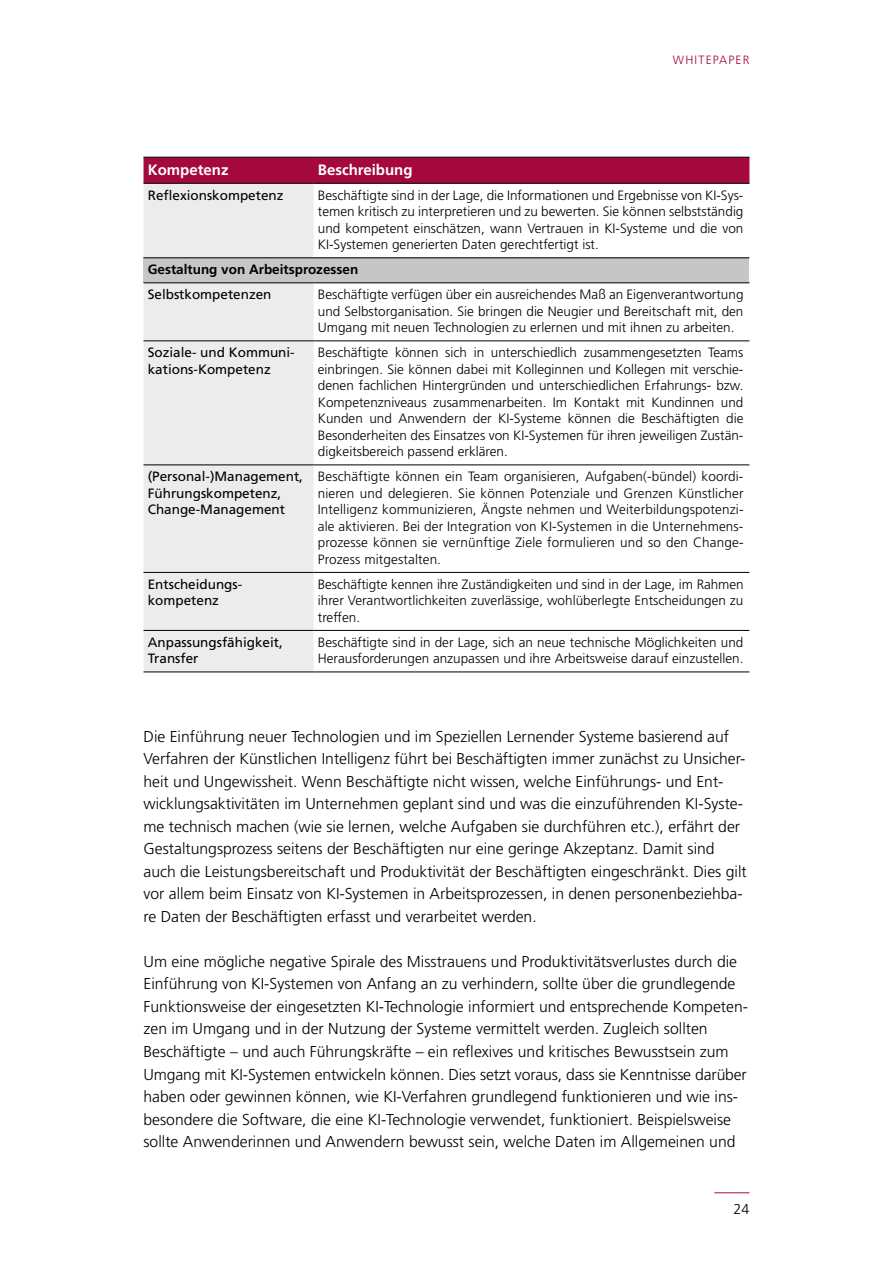
<style>
.page{position:relative;width:893px;height:1263px;background:#fff}
.page>*{position:absolute;margin:0;border:0;box-sizing:border-box;transform-origin:0 0}
.t1{font:300 15.75px/22.5px "Frutiger";color:#000}
.t2{font:700 15px "Frutiger";color:#fff}
.t3{font:300 14.25px "Frutiger";color:#000}
.t4{font:300 13.5px/16.5px "Frutiger";color:#000;text-align:justify}
.t5{font:13.5px/16.5px "Frutiger";color:#000}
.t6{font:700 13.5px "Frutiger";color:#000}
.t7{font:300 12px "Frutiger";letter-spacing:.1em;color:#a5083d}
</style>
<div class="page">
<hr style="left:714px;top:1192px;width:35px;height:1px;background:#a5083d">
<div style="left:144px;top:158px;width:605px;height:25px;background:#a5083d"></div>
<div style="left:144px;top:184px;width:170px;height:487px;background:#ececed"></div>
<div style="left:144px;top:258px;width:605px;height:25px;background:#c5c6c6"></div>
<hr style="left:144px;top:157px;width:170px;height:1px;background:#000">
<hr style="left:314px;top:157px;width:435px;height:1px;background:#000">
<hr style="left:144px;top:183px;width:170px;height:1px;background:#000">
<hr style="left:314px;top:183px;width:435px;height:1px;background:#000">
<hr style="left:144px;top:257px;width:170px;height:1px;background:#000">
<hr style="left:314px;top:257px;width:435px;height:1px;background:#000">
<hr style="left:144px;top:282px;width:170px;height:1px;background:#000">
<hr style="left:314px;top:282px;width:435px;height:1px;background:#000">
<hr style="left:144px;top:340px;width:170px;height:1px;background:#000">
<hr style="left:314px;top:340px;width:435px;height:1px;background:#000">
<hr style="left:144px;top:464px;width:170px;height:1px;background:#000">
<hr style="left:314px;top:464px;width:435px;height:1px;background:#000">
<hr style="left:144px;top:572px;width:170px;height:1px;background:#000">
<hr style="left:314px;top:572px;width:435px;height:1px;background:#000">
<hr style="left:144px;top:630px;width:170px;height:1px;background:#000">
<hr style="left:314px;top:630px;width:435px;height:1px;background:#000">
<hr style="left:144px;top:671px;width:170px;height:1px;background:#000">
<hr style="left:314px;top:671px;width:435px;height:1px;background:#000">
<p class="t7" style="left:673px;top:53px;width:78px">WHITEPAPER</p>
<p class="t2" style="left:148px;top:161px;width:82px">Kompetenz</p>
<p class="t2" style="left:318px;top:161px;width:96px">Beschreibung</p>
<p class="t5" style="left:148px;top:187px;width:137px">Reflexionskompetenz</p>
<p class="t4" style="left:318px;top:187px;width:427px">Beschäftigte sind in der Lage, die Informationen und Ergebnisse von KI-Sys&shy;temen kritisch zu interpretieren und zu bewerten. Sie können selbstständig und kompetent einschätzen, wann Vertrauen in KI-Systeme und die von KI-Systemen generierten Daten gerechtfertigt ist.</p>
<p class="t6" style="left:148px;top:262px;width:212px">Gestaltung von Arbeitsprozessen</p>
<p class="t5" style="left:148px;top:286px;width:125px">Selbstkompetenzen</p>
<p class="t4" style="left:318px;top:287px;width:427px">Beschäftigte verfügen über ein ausreichendes Maß an Eigenverantwortung und Selbstorganisation. Sie bringen die Neugier und Bereitschaft mit, den Umgang mit neuen Technologien zu erlernen und mit ihnen zu arbeiten.</p>
<p class="t5" style="left:148px;top:344px;width:147px">Soziale- und Kommuni&shy;kations-Kompetenz</p>
<p class="t4" style="left:318px;top:345px;width:427px">Beschäftigte können sich in unterschiedlich zusammengesetzten Teams einbringen. Sie können dabei mit Kolleginnen und Kollegen mit verschie&shy;denen fachlichen Hintergründen und unterschiedlichen Erfahrungs- bzw.<br>Kompetenzniveaus zusammenarbeiten. Im Kontakt mit Kundinnen und Kunden und Anwendern der KI-Systeme können die Beschäftigten die Besonderheiten des Einsatzes von KI-Systemen für ihren jeweiligen Zustän&shy;digkeitsbereich passend erklären.</p>
<p class="t5" style="left:148px;top:468px;width:157px">(Personal-)Management,<br>Führungskompetenz,<br>Change-Management</p>
<p class="t4" style="left:318px;top:469px;width:427px">Beschäftigte können ein Team organisieren, Aufgaben(-bündel) koordi&shy;nieren und delegieren. Sie können Potenziale und Grenzen Künstlicher Intelligenz kommunizieren, Ängste nehmen und Weiterbildungspotenzi&shy;ale aktivieren. Bei der Integration von KI-Systemen in die Unternehmens&shy;prozesse können sie vernünftige Ziele formulieren und so den Change-Prozess mitgestalten.</p>
<p class="t5" style="left:148px;top:576px;width:95px">Entscheidungs&shy;kompetenz</p>
<p class="t4" style="left:318px;top:576px;width:427px">Beschäftigte kennen ihre Zuständigkeiten und sind in der Lage, im Rahmen ihrer Verantwortlichkeiten zuverlässige, wohlüberlegte Entscheidungen zu treffen.</p>
<p class="t5" style="left:148px;top:634px;width:137px">Anpassungsfähigkeit,<br>Transfer</p>
<p class="t4" style="left:318px;top:634px;width:427px">Beschäftigte sind in der Lage, sich an neue technische Möglichkeiten und<br>Herausforderungen anzupassen und ihre Arbeitsweise darauf einzustellen.</p>
<p class="t1" style="left:144px;top:725px;width:605px">Die Einführung neuer Technologien und im Speziellen Lernender Systeme basierend auf Verfahren der Künstlichen Intelligenz führt bei Beschäftigten immer zunächst zu Unsicher&shy;heit und Ungewissheit. Wenn Beschäftigte nicht wissen, welche Einführungs- und Ent&shy;wicklungsaktivitäten im Unternehmen geplant sind und was die einzuführenden KI-Syste&shy;me technisch machen (wie sie lernen, welche Aufgaben sie durchführen etc.), erfährt der Gestaltungsprozess seitens der Beschäftigten nur eine geringe Akzeptanz. Damit sind auch die Leistungsbereitschaft und Produktivität der Beschäftigten eingeschränkt. Dies gilt vor allem beim Einsatz von KI-Systemen in Arbeitsprozessen, in denen personenbeziehba&shy;re Daten der Beschäftigten erfasst und verarbeitet werden.</p>
<p class="t1" style="left:144px;top:950px;width:606px">Um eine mögliche negative Spirale des Misstrauens und Produktivitätsverlustes durch die Einführung von KI-Systemen von Anfang an zu verhindern, sollte über die grundlegende Funktionsweise der eingesetzten KI-Technologie informiert und entsprechende Kompeten&shy;zen im Umgang und in der Nutzung der Systeme vermittelt werden. Zugleich sollten Beschäftigte – und auch Führungskräfte – ein reflexives und kritisches Bewusstsein zum Umgang mit KI-Systemen entwickeln können. Dies setzt voraus, dass sie Kenntnisse darüber haben oder gewinnen können, wie KI-Verfahren grundlegend funktionieren und wie ins&shy;besondere die Software, die eine KI-Technologie verwendet, funktioniert. Beispielsweise sollte Anwenderinnen und Anwendern bewusst sein, welche Daten im Allgemeinen und</p>
<p class="t3" style="left:734px;top:1201px;width:17px">24</p>
</div>
